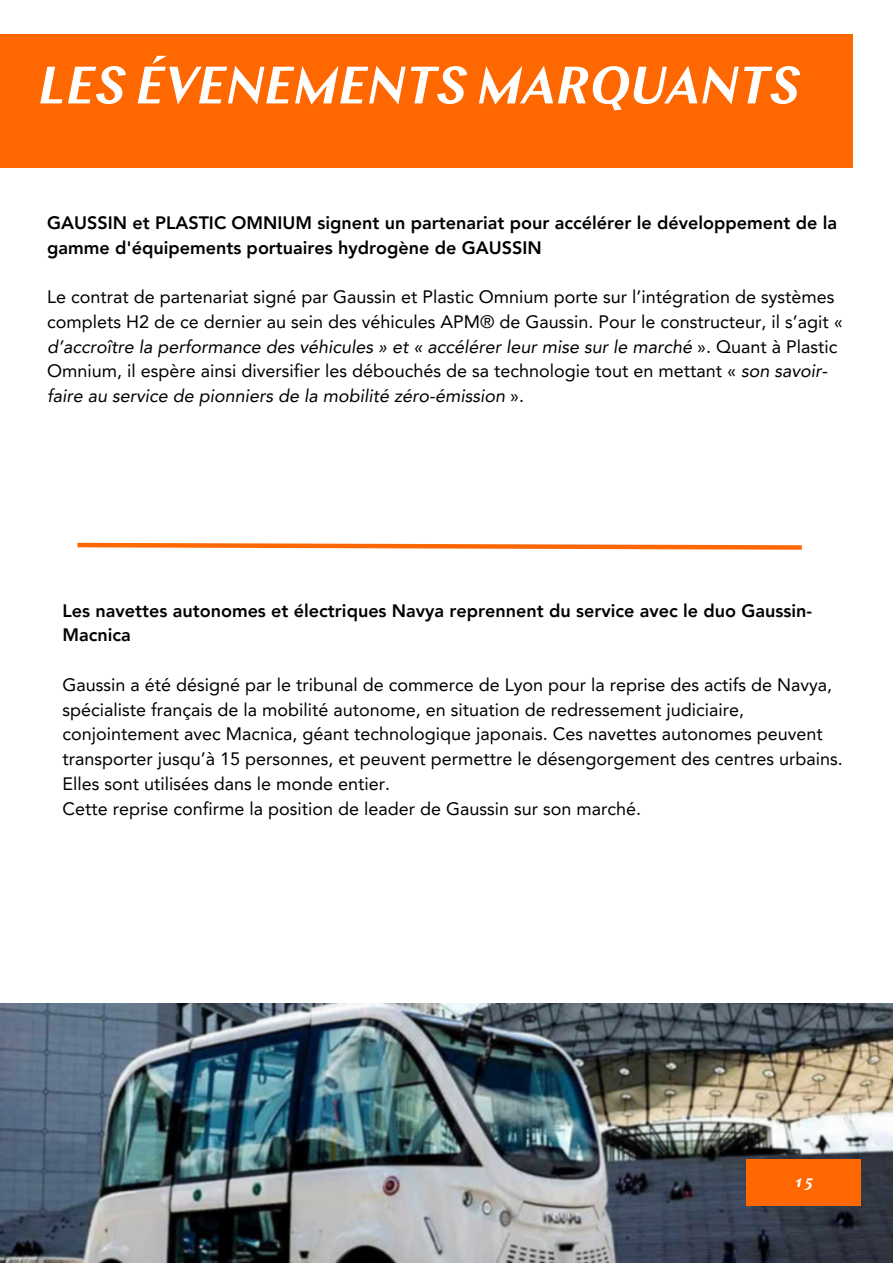
<style>
.page{position:relative;width:893px;height:1264px;background:#fff}
.page>*{position:absolute;margin:0;border:0;box-sizing:border-box;transform-origin:0 0}
.t1{font:italic 600 52.5px "Chap";color:#fff}
.t2{font:18px/24.8px "Avenir LT Pro";color:#000}
.t3{font:800 18px/24.8px "Avenir LT Pro";color:#000}
.t4{font:italic 600 16.5px "Chap";color:#fff}
.s1{font-style:italic}
</style>
<div class="page">
<img style="left:0;top:1003px;width:892px;height:259px">
<div style="left:745px;top:1159px;width:115px;height:46px;background:#ff6700"></div>
<div style="left:0;top:34px;width:852px;height:134px;background:#ff6700"></div>
<svg style="left:77px;top:542px;width:725px;height:8px"></svg>
<p class="t1" style="left:38px;top:64px;width:763px">LES ÉVENEMENTS MARQUANTS</p>
<p class="t3" style="left:47px;top:212px;width:791px">GAUSSIN et PLASTIC OMNIUM signent un partenariat pour accélérer le développement de la gamme d'équipements portuaires hydrogène de GAUSSIN</p>
<p class="t2" style="left:47px;top:286px;width:797px">Le contrat de partenariat signé par Gaussin et Plastic Omnium porte sur l’intégration de systèmes complets H2 de ce dernier au sein des véhicules APM® de Gaussin. Pour le constructeur, il s’agit « <span class="s1">d’accroître la performance des véhicules » et « accélérer leur mise sur le marché</span> ». Quant à Plastic Omnium, il espère ainsi diversifier les débouchés de sa technologie tout en mettant « <span class="s1">son savoir&shy;faire au service de pionniers de la mobilité zéro-émission</span> ».</p>
<p class="t3" style="left:62px;top:599px;width:751px">Les navettes autonomes et électriques Navya reprennent du service avec le duo Gaussin-<br>Macnica</p>
<p class="t2" style="left:62px;top:674px;width:781px">Gaussin a été désigné par le tribunal de commerce de Lyon pour la reprise des actifs de Navya, spécialiste français de la mobilité autonome, en situation de redressement judiciaire, conjointement avec Macnica, géant technologique japonais. Ces navettes autonomes peuvent transporter jusqu’à 15 personnes, et peuvent permettre le désengorgement des centres urbains.<br>Elles sont utilisées dans le monde entier.</p>
<p class="t2" style="left:62px;top:797px;width:580px">Cette reprise confirme la position de leader de Gaussin sur son marché.</p>
<p class="t4" style="left:795px;top:1174px;width:19px">15</p>
</div>
